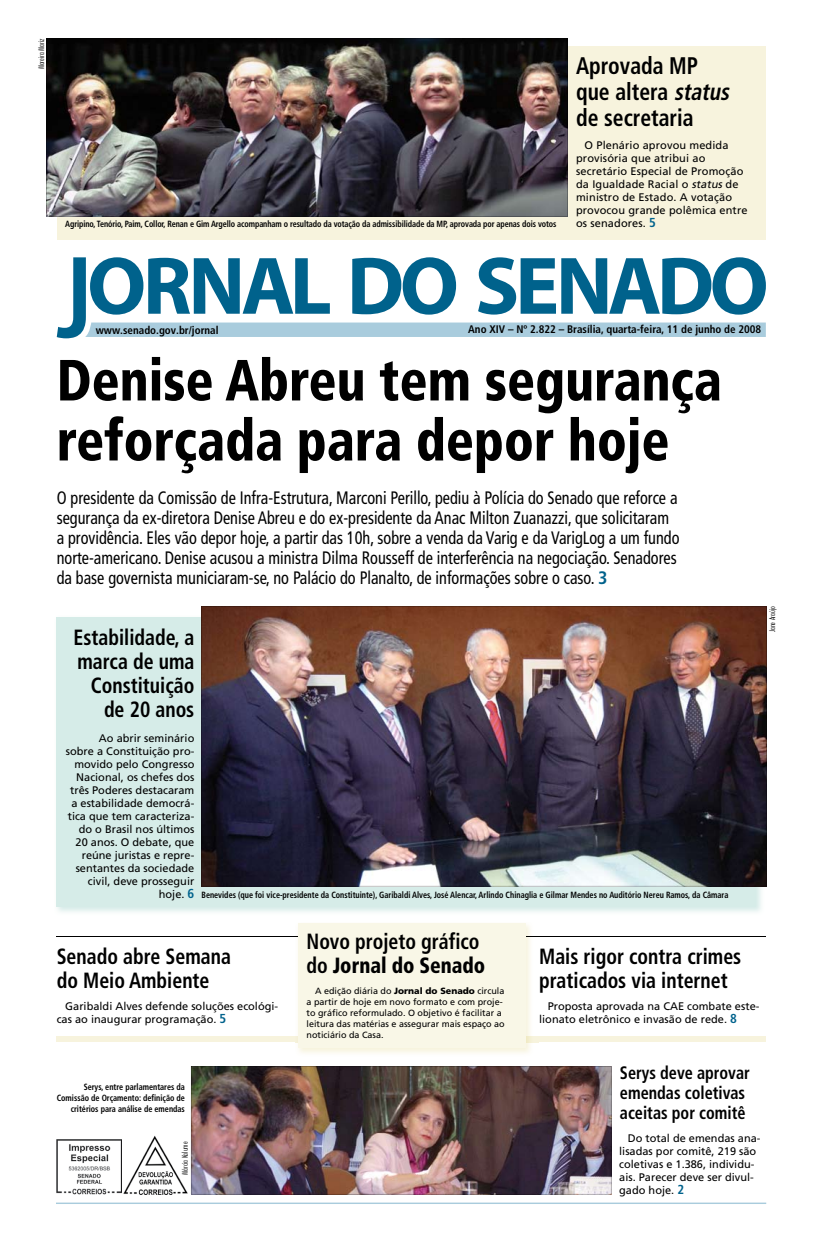
<style>
.page{position:relative;width:823px;height:1248px;background:#fff}
.page>*{position:absolute;margin:0;border:0;box-sizing:border-box;transform-origin:0 0}
.t1{font:900 condensed 58px/60px "Frutiger";color:#000;scale:.9 1}
.t2{font:700 condensed 24px/26px "Frutiger";color:#000;scale:.9 1}
.t3{font:700 condensed 22px/24px "Frutiger";color:#000;scale:.9 1}
.t4{font:condensed 18px/20px "Frutiger";color:#000;scale:.9 1}
.t5{font:700 condensed 18px/20px "Frutiger";color:#000;scale:.9 1}
.t6{font:11px/13px "Frutiger";color:#000}
.t7{font:700 condensed 11px "Frutiger";color:#000}
.t8{font:700 condensed 9px/11px "Frutiger";color:#000;text-align:right;scale:.9 1}
.t9{font:9px/11px "Frutiger";color:#000}
.t10{font:300 condensed 8px "Futura BT";color:#000}
.s1{font-style:italic}
.s2{font-weight:700;font-stretch:condensed;font-size:13px;color:#00628c}
.s3{font-weight:700;color:#00628c}
.s4{font-weight:900}
</style>
<div class="page">
<svg style="left:56px;top:1202px;width:709px;height:1px"></svg>
<img style="left:56px;top:615px;width:711px;height:297px">
<div style="left:57px;top:617px;width:698px;height:290px;background:#d6ece8"></div>
<div style="left:57px;top:46px;width:708px;height:193px;background:#f7f3dd"></div>
<svg style="left:57px;top:257px;width:708px;height:81px"></svg>
<img style="left:57px;top:1139px;width:64px;height:54px">
<img style="left:124px;top:1135px;width:64px;height:58px">
<img style="left:47px;top:39px;width:520px;height:177px">
<img style="left:201px;top:606px;width:564px;height:280px">
<img style="left:191px;top:1066px;width:420px;height:128px">
<hr style="left:57px;top:935px;width:708px;height:1px;background:#000">
<div style="left:57px;top:1036px;width:708px;height:5px;background:#f7f3dd"></div>
<img style="left:295px;top:923px;width:243px;height:130px">
<img style="left:295px;top:935px;width:243px;height:1px">
<img style="left:295px;top:1036px;width:243px;height:5px">
<div style="left:298px;top:923px;width:226px;height:124px;background:#f9f7e7"></div>
<p class="t10" style="left:36px;top:69px;width:32px;rotate:-90deg">Moreira Mariz</p>
<p class="t8" style="left:65px;top:219px;width:547px">Agripino, Tenório, Paim, Collor, Renan e Gim Argello acompanham o resultado da votação da admissibilidade da MP, aprovada por apenas dois votos</p>
<h2 class="t2" style="left:575px;top:53px;width:177px">Aprovada MP que altera <span class="s1">status </span>de secretaria</h2>
<p class="t6" style="left:575px;top:138px;width:173px;text-indent:9px">O Plenário aprovou medida provisória que atribui ao secretário especial de Promoção da igualdade racial o <span class="s1">status</span> de ministro de estado. a votação provocou grande polêmica entre os senadores. <span class="s2">5</span></p>
<p class="t7" style="left:96px;top:324px;width:124px">www.senado.gov.br/jornal</p>
<p class="t7" style="left:468px;top:322px;width:294px">Ano XIV – Nº 2.822 – Brasília, quarta-feira, 11 de junho de 2008</p>
<h1 class="t1" style="left:57px;top:350px;width:740px">Denise Abreu tem segurança reforçada para depor hoje</h1>
<p class="t4" style="left:57px;top:488px;width:693px">O presidente da Comissão de Infra-Estrutura, Marconi Perillo, pediu à Polícia do Senado que reforce a segurança da ex-diretora Denise Abreu e do ex-presidente da Anac Milton Zuanazzi, que solicitaram a providência. Eles vão depor hoje, a partir das 10h, sobre a venda da Varig e da VarigLog a um fundo norte-americano. Denise acusou a ministra Dilma Rousseff de interferência na negociação. Senadores da base governista municiaram-se, no Palácio do Planalto, de informações sobre o caso. <span class="s3">3</span></p>
<h3 class="t3" style="left:73px;top:625px;width:136px;text-align:right">Estabilidade, a marca de uma<br>Constituição de 20 anos</h3>
<p class="t6" style="left:66px;top:731px;width:130px;text-align:right">ao abrir seminário<br>sobre a constituição pro&shy;movido pelo congresso nacional, os chefes dos três Poderes destacaram a estabilidade democrá&shy;tica que tem caracteriza&shy;do o Brasil nos últimos<br>20 anos. O debate, que reúne juristas e repre&shy;sentantes da sociedade civil, deve prosseguir hoje. <span class="s2">6</span></p>
<p class="t8" style="left:201px;top:889px;width:586px">Benevides (que foi vice-presidente da Constituinte), Garibaldi Alves, José Alencar, Arlindo Chinaglia e Gilmar Mendes no Auditório Nereu Ramos, da Câmara</p>
<p class="t10" style="left:767px;top:632px;width:28px;rotate:-90deg">Jane Araújo</p>
<h3 class="t3" style="left:306px;top:929px;width:200px">Novo projeto gráfico do <span class="s4">Jornal do Senado</span></h3>
<p class="t9" style="left:306px;top:985px;width:200px;text-indent:9px">a edição diária do <span class="s4">Jornal do Senado</span> circula a partir de hoje em novo formato e com proje&shy;to gráfico reformulado. O objetivo é facilitar a leitura das matérias e assegurar mais espaço ao noticiário da casa.</p>
<h3 class="t3" style="left:57px;top:944px;width:195px">Senado abre Semana do Meio Ambiente</h3>
<h3 class="t3" style="left:539px;top:944px;width:226px">Mais rigor contra crimes praticados via internet</h3>
<p class="t6" style="left:57px;top:1000px;width:223px;text-indent:9px">Garibaldi alves defende soluções ecológi&shy;cas ao inaugurar programação. <span class="s2">5</span></p>
<p class="t6" style="left:539px;top:1000px;width:221px;text-indent:9px">Proposta aprovada na cae combate este&shy;lionato eletrônico e invasão de rede. <span class="s2">8</span></p>
<p class="t8" style="left:57px;top:1081px;width:144px">Serys, entre parlamentares da<br>Comissão de Orçamento: definição de critérios para análise de emendas</p>
<p class="t10" style="left:180px;top:1174px;width:35px;rotate:-90deg">Márcia Kalume</p>
<h3 class="t5" style="left:619px;top:1062px;width:146px">Serys deve aprovar emendas coletivas aceitas por comitê</h3>
<p class="t6" style="left:619px;top:1131px;width:143px;text-indent:9px">do total de emendas ana&shy;lisadas por comitê, 219 são coletivas e 1.386, individu&shy;ais. Parecer deve ser divul&shy;gado hoje. <span class="s2">2</span></p>
</div>
